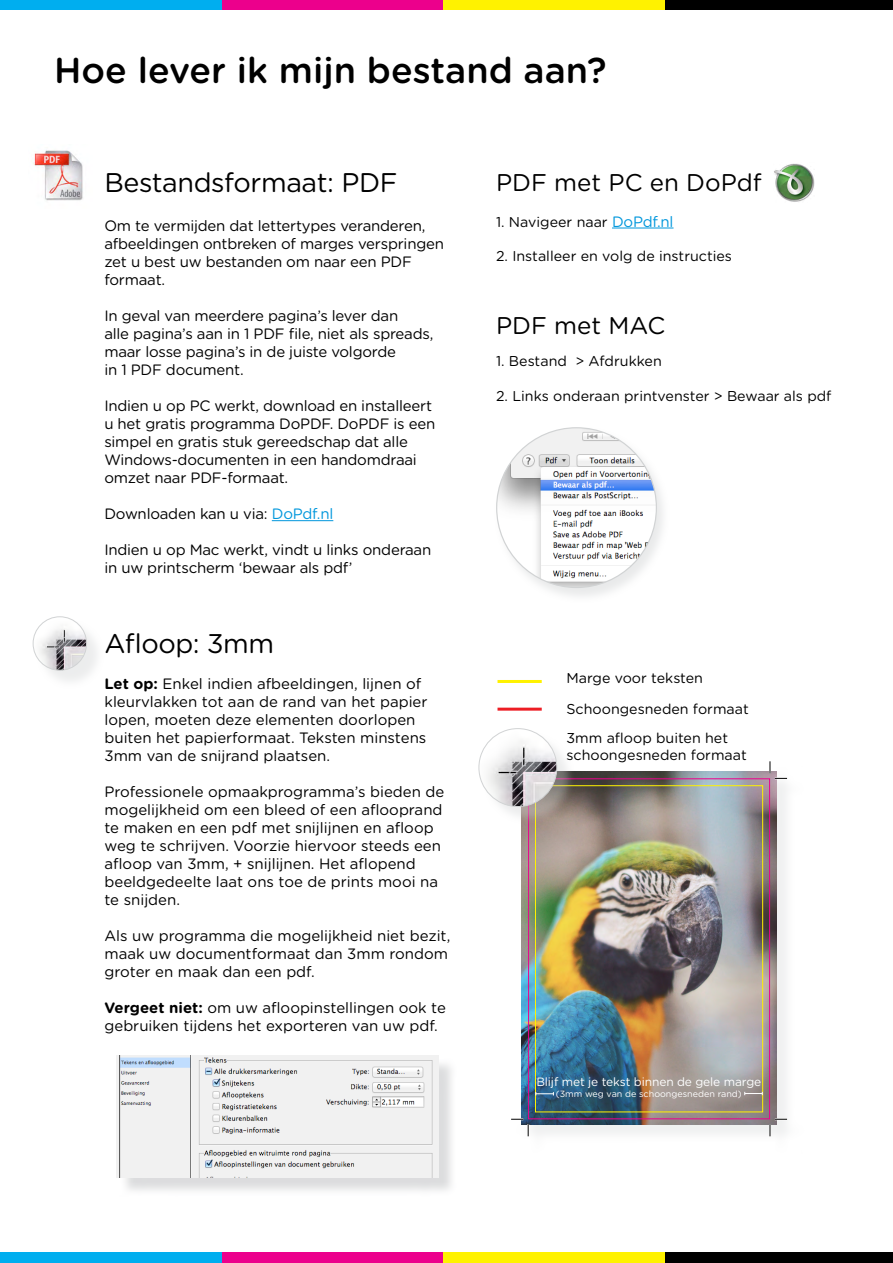
<style>
.page{position:relative;width:893px;height:1263px;background:#fff}
.page>*{position:absolute;margin:0;border:0;box-sizing:border-box;transform-origin:0 0}
.t1{font:500 36px "Gotham Rounded";color:#000}
.t2{font:27px "Gotham Rounded";letter-spacing:-.015em;color:#000}
.t3{font:24.15px "Gotham Rounded";color:#000}
.t4{font:15px/18px "Gotham Rounded";letter-spacing:-.015em;color:#000}
.t5{font:14.25px "Gotham Rounded";color:#000}
.t6{font:12px "Gotham Rounded";letter-spacing:-.01em;color:#fff}
.t7{font:9px "Gotham Rounded";color:#fff}
.s1{color:#0097dc}
.s2{font-weight:700}
.s3{font-size:15px;color:#0097dc}
</style>
<div class="page">
<hr style="left:272px;top:520px;width:61px;height:1px;background:#0097dc">
<hr style="left:612px;top:228px;width:61px;height:1px;background:#0097dc">
<div style="left:0;top:0;width:222px;height:10px;background:#00aeef"></div>
<div style="left:222px;top:0;width:221px;height:10px;background:#ec008c"></div>
<div style="left:443px;top:0;width:222px;height:10px;background:#fff200"></div>
<div style="left:665px;top:0;width:228px;height:10px;background:#000"></div>
<div style="left:0;top:1252px;width:222px;height:11px;background:#00aeef"></div>
<div style="left:222px;top:1252px;width:221px;height:11px;background:#ec008c"></div>
<div style="left:443px;top:1252px;width:222px;height:11px;background:#fff200"></div>
<div style="left:665px;top:1252px;width:228px;height:11px;background:#000"></div>
<img style="left:33px;top:150px;width:50px;height:51px">
<div style="left:514px;top:764px;width:291px;height:390px;background:#d1d3d4;opacity:.32"></div>
<img style="left:521px;top:771px;width:256px;height:353px">
<div style="left:528px;top:778px;width:242px;height:341px;border:1px solid #ec008c"></div>
<div style="left:535px;top:785px;width:228px;height:327px;border:1px solid #fff200"></div>
<svg style="left:511px;top:1118px;width:18px;height:18px"></svg>
<svg style="left:769px;top:761px;width:18px;height:18px"></svg>
<svg style="left:769px;top:1118px;width:18px;height:18px"></svg>
<hr style="left:497px;top:680px;width:45px;height:3px;background:#fff200">
<hr style="left:497px;top:708px;width:45px;height:3px;background:#ed1d24">
<div style="left:481px;top:731px;width:94px;height:94px;background:#d1d3d4;opacity:.4"></div>
<img style="left:479px;top:729px;width:78px;height:77px;border-radius:39px">
<div style="left:479px;top:728px;width:78px;height:79px;border:1px solid #d1d3d4;border-radius:50%"></div>
<div style="left:36px;top:619px;width:69px;height:70px;background:#d1d3d4;opacity:.4"></div>
<img style="left:33px;top:617px;width:54px;height:53px;border-radius:27px">
<div style="left:33px;top:617px;width:54px;height:53px;border:1px solid #d1d3d4;border-radius:50%"></div>
<div style="left:493px;top:426px;width:177px;height:177px;background:#d1d3d4;opacity:.47"></div>
<img style="left:497px;top:428px;width:159px;height:159px;border-radius:80px">
<svg style="left:535px;top:1092px;width:19px;height:3px"></svg>
<svg style="left:744px;top:1092px;width:19px;height:3px"></svg>
<div style="left:119px;top:1058px;width:338px;height:139px;background:#a7a9ac;opacity:.4"></div>
<img style="left:117px;top:1055px;width:321px;height:123px">
<img style="left:774px;top:163px;width:40px;height:39px">
<p class="t1" style="left:54px;top:44px;width:554px">Hoe lever ik mijn bestand aan?</p>
<p class="t2" style="left:104px;top:163px;width:295px">Bestandsformaat: PDF</p>
<p class="t4" style="left:104px;top:216px;width:341px">Om te vermijden dat lettertypes veranderen, afbeeldingen ontbreken of marges verspringen zet u best uw bestanden om naar een PDF formaat.</p>
<p class="t4" style="left:104px;top:306px;width:295px">In geval van meerdere pagina’s lever dan</p>
<p class="t4" style="left:104px;top:324px;width:331px">alle pagina’s aan in 1 PDF file, niet als spreads, maar losse pagina’s in de juiste volgorde</p>
<p class="t4" style="left:104px;top:360px;width:141px">in 1 PDF document.</p>
<p class="t4" style="left:104px;top:396px;width:333px">Indien u op PC werkt, download en installeert u het gratis programma DoPDF. DoPDF is een simpel en gratis stuk gereedschap dat alle Windows-documenten in een handomdraai omzet naar PDF-formaat.</p>
<p class="t4" style="left:104px;top:504px;width:230px">Downloaden kan u via: <span class="s1">DoPdf.nl</span></p>
<p class="t4" style="left:104px;top:540px;width:328px">Indien u op Mac werkt, vindt u links onderaan in uw printscherm ‘bewaar als pdf’</p>
<p class="t2" style="left:104px;top:624px;width:171px">Afloop: 3mm</p>
<p class="t4" style="left:104px;top:674px;width:325px"><span class="s2">Let op:</span> Enkel indien afbeeldingen, lijnen of kleurvlakken tot aan de rand van het papier lopen, moeten deze elementen doorlopen</p>
<p class="t4" style="left:104px;top:728px;width:323px">buiten het papierformaat. Teksten minstens<br>3mm van de snijrand plaatsen.</p>
<p class="t4" style="left:104px;top:782px;width:341px">Professionele opmaakprogramma’s bieden de mogelijkheid om een bleed of een aflooprand te maken en een pdf met snijlijnen en afloop weg te schrijven. Voorzie hiervoor steeds een afloop van 3mm, + snijlijnen. Het aflopend beeldgedeelte laat ons toe de prints mooi na te snijden.</p>
<p class="t4" style="left:104px;top:926px;width:347px">Als uw programma die mogelijkheid niet bezit, maak uw documentformaat dan 3mm rondom groter en maak dan een pdf.</p>
<p class="t4" style="left:104px;top:998px;width:343px"><span class="s2">Vergeet niet:</span> om uw afloopinstellingen ook te gebruiken tijdens het exporteren van uw pdf.</p>
<p class="t3" style="left:496px;top:166px;width:267px">PDF met PC en DoPdf</p>
<p class="t5" style="left:496px;top:212px;width:179px">1. Navigeer naar <span class="s3">DoPdf.nl</span></p>
<p class="t5" style="left:496px;top:246px;width:237px">2. Installeer en volg de instructies</p>
<p class="t3" style="left:496px;top:309px;width:171px">PDF met MAC</p>
<p class="t5" style="left:496px;top:352px;width:167px">1. Bestand &gt; Afdrukken</p>
<p class="t5" style="left:496px;top:386px;width:337px">2. Links onderaan printvenster &gt; Bewaar als pdf</p>
<p class="t5" style="left:566px;top:668px;width:138px">Marge voor teksten</p>
<p class="t5" style="left:566px;top:699px;width:184px">Schoongesneden formaat</p>
<p class="t5" style="left:566px;top:728px;width:163px">3mm afloop buiten het</p>
<p class="t5" style="left:566px;top:745px;width:182px">schoongesneden formaat</p>
<p class="t6" style="left:536px;top:1074px;width:226px">Blijf met je tekst binnen de gele marge</p>
<p class="t7" style="left:556px;top:1088px;width:187px">(3mm weg van de schoongesneden rand)</p>
</div>
